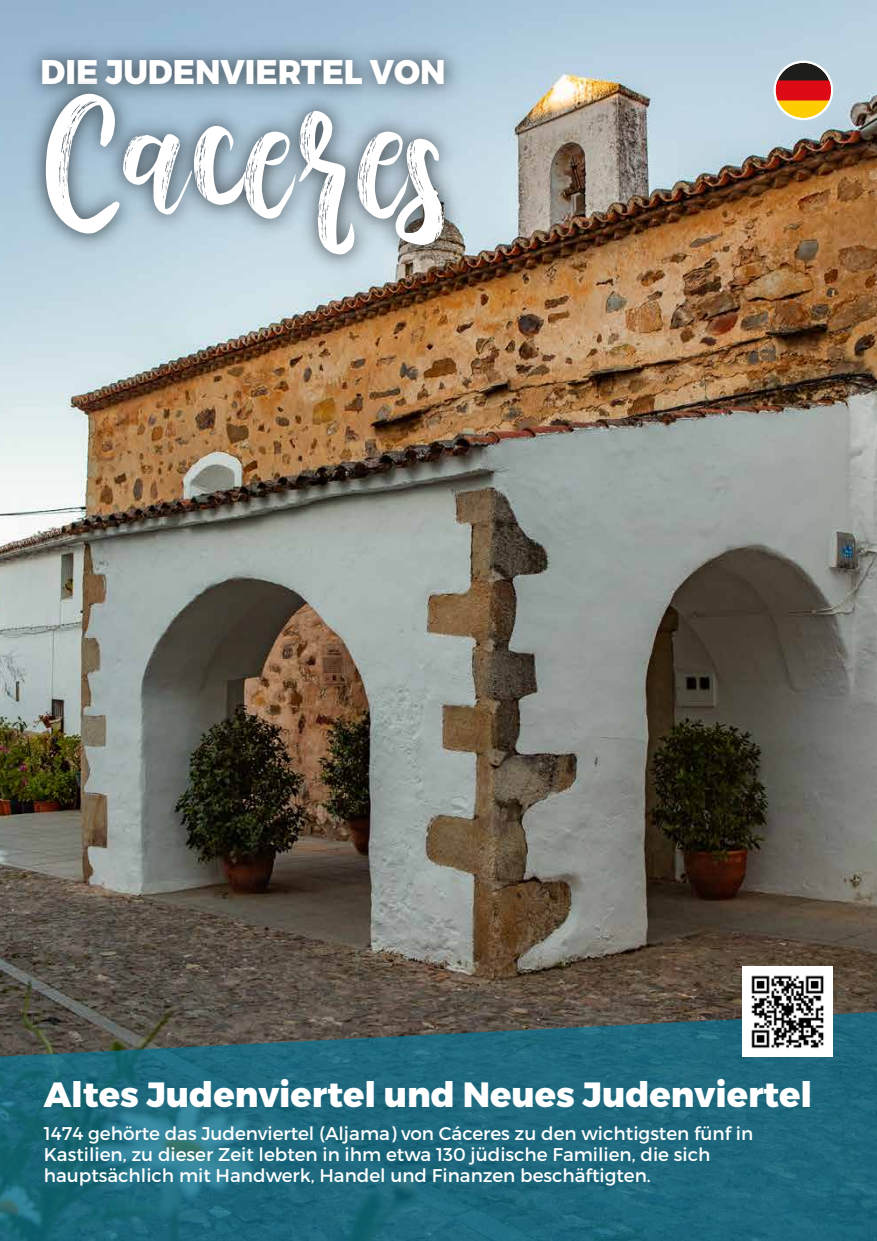
<style>
.page{position:relative;width:877px;height:1241px;background:#fff}
.page>*{position:absolute;margin:0;border:0;box-sizing:border-box;transform-origin:0 0}
.t1{font:134.75px "Austhina Brush Calligraphy Scratch";color:#fff}
.t2{font:800 35px "Montserrat";color:#fff}
.t3{font:800 34.12px "Montserrat";color:#fff;scale:.95 1}
.t4{font:18.38px/21px "Montserrat";color:#fff}
</style>
<div class="page">
<img style="left:0;top:0;width:876px;height:1011px">
<svg style="left:0;top:1011px;width:876px;height:229px;background:#236577"></svg>
<img style="left:742px;top:966px;width:90px;height:90px">
<img style="left:14px;top:29px;width:458px;height:92px">
<img style="left:18px;top:61px;width:496px;height:252px">
<svg style="left:773px;top:61px;width:60px;height:59px"></svg>
<svg style="left:775px;top:63px;width:55px;height:55px;background:#ba6841"></svg>
<h3 class="t3" style="left:41px;top:51px;width:428px">DIE JUDENVIERTEL VON</h3>
<h1 class="t1" style="left:44px;top:100px;width:405px">CACERES</h1>
<h2 class="t2" style="left:44px;top:1072px;width:769px">Altes Judenviertel und Neues Judenviertel</h2>
<p class="t4" style="left:44px;top:1122px;width:710px">1474 gehörte das Judenviertel (Aljama) von Cáceres zu den wichtigsten fünf in<br>Kastilien, zu dieser Zeit lebten in ihm etwa 130 jüdische Familien, die sich hauptsächlich mit Handwerk, Handel und Finanzen beschäftigten.</p>
</div>
